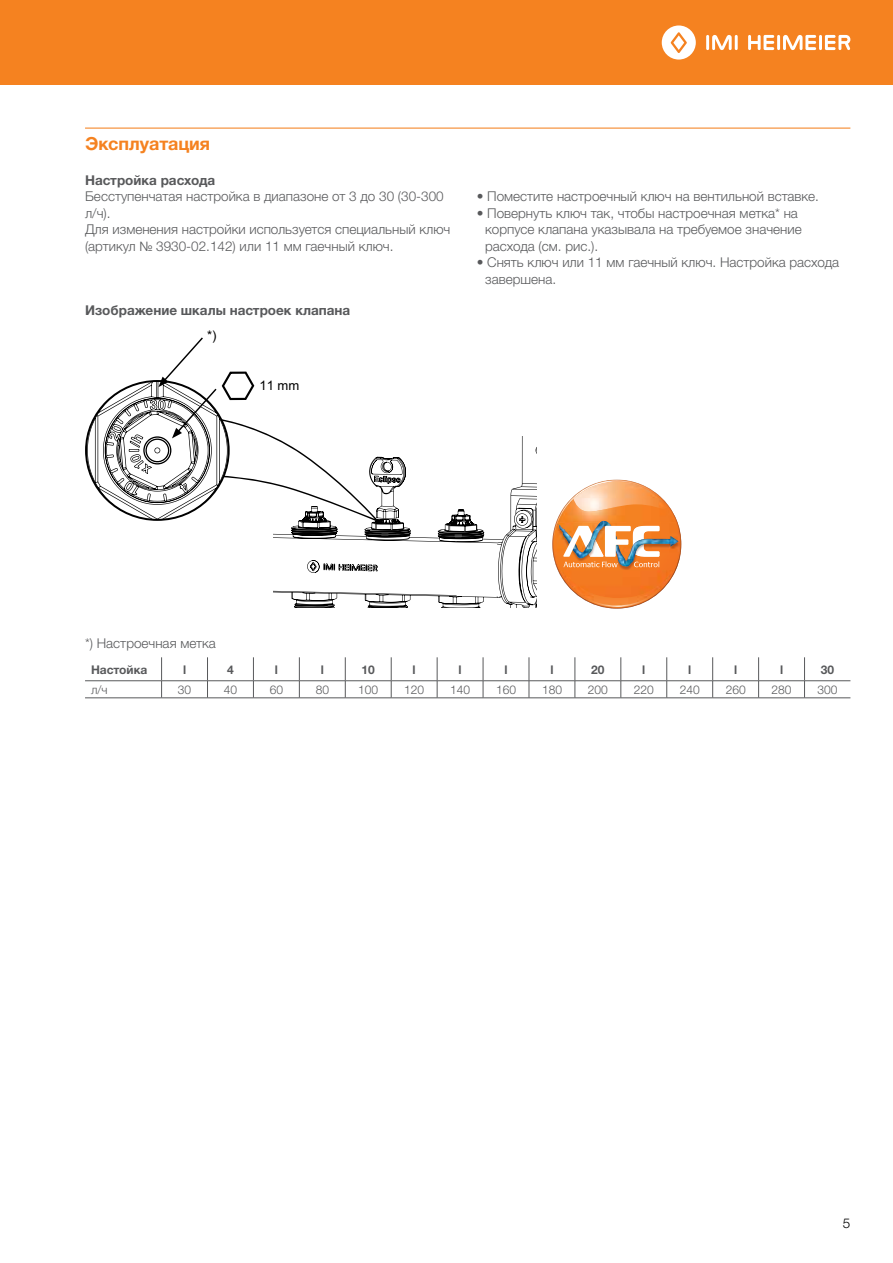
<style>
.page{position:relative;width:893px;height:1263px;background:#fff}
.page>*{position:absolute;margin:0;border:0;box-sizing:border-box;transform-origin:0 0}
.t1{font:700 18px "Helvetica Neue LTW1 G";color:#f58220}
.t2{font:300 13.5px/16.5px "Helvetica Neue LTW1 G";color:#58595b}
.t3{font:700 13.5px "Helvetica Neue LTW1 G";color:#58595b}
.t4{font:300 13.5px "Helvetica Neue LTW1 G";color:#000}
.t5{font:13.05px "Arial";color:#000}
.t6{font:300 12px "Helvetica Neue LTW1 G";color:#58595b}
.t7{font:700 12px "Helvetica Neue LTW1 G";color:#58595b}
</style>
<div class="page">
<div style="left:0;top:0;width:893px;height:85px;background:#f58220"></div>
<hr style="left:706px;top:35px;width:3px;height:15px;background:#fff">
<hr style="left:735px;top:35px;width:3px;height:15px;background:#fff">
<svg style="left:712px;top:35px;width:20px;height:15px"></svg>
<svg style="left:662px;top:25px;width:34px;height:35px"></svg>
<hr style="left:777px;top:35px;width:3px;height:15px;background:#fff">
<svg style="left:748px;top:35px;width:26px;height:15px"></svg>
<hr style="left:819px;top:35px;width:3px;height:15px;background:#fff">
<svg style="left:783px;top:35px;width:33px;height:15px"></svg>
<svg style="left:825px;top:35px;width:25px;height:15px"></svg>
<hr style="left:85px;top:128px;width:765px;height:1px;background:#f58220">
<hr style="left:85px;top:697px;width:77px;height:1px;background:#58595b">
<hr style="left:162px;top:697px;width:45px;height:1px;background:#58595b">
<hr style="left:207px;top:697px;width:46px;height:1px;background:#58595b">
<hr style="left:253px;top:697px;width:46px;height:1px;background:#58595b">
<hr style="left:299px;top:697px;width:46px;height:1px;background:#58595b">
<hr style="left:345px;top:697px;width:46px;height:1px;background:#58595b">
<hr style="left:391px;top:697px;width:46px;height:1px;background:#58595b">
<hr style="left:437px;top:697px;width:46px;height:1px;background:#58595b">
<hr style="left:483px;top:697px;width:46px;height:1px;background:#58595b">
<hr style="left:529px;top:697px;width:46px;height:1px;background:#58595b">
<hr style="left:575px;top:697px;width:46px;height:1px;background:#58595b">
<hr style="left:621px;top:697px;width:46px;height:1px;background:#58595b">
<hr style="left:667px;top:697px;width:46px;height:1px;background:#58595b">
<hr style="left:713px;top:697px;width:46px;height:1px;background:#58595b">
<hr style="left:759px;top:697px;width:45px;height:1px;background:#58595b">
<hr style="left:804px;top:697px;width:46px;height:1px;background:#58595b">
<hr style="left:85px;top:680px;width:77px;height:1px;background:#58595b">
<hr style="left:162px;top:680px;width:45px;height:1px;background:#58595b">
<svg style="left:161px;top:657px;width:1px;height:41px"></svg>
<hr style="left:207px;top:680px;width:46px;height:1px;background:#58595b">
<svg style="left:207px;top:657px;width:1px;height:41px"></svg>
<hr style="left:253px;top:680px;width:46px;height:1px;background:#58595b">
<svg style="left:253px;top:657px;width:1px;height:41px"></svg>
<hr style="left:299px;top:680px;width:46px;height:1px;background:#58595b">
<svg style="left:299px;top:657px;width:1px;height:41px"></svg>
<hr style="left:345px;top:680px;width:46px;height:1px;background:#58595b">
<svg style="left:345px;top:657px;width:1px;height:41px"></svg>
<hr style="left:391px;top:680px;width:46px;height:1px;background:#58595b">
<svg style="left:391px;top:657px;width:1px;height:41px"></svg>
<hr style="left:437px;top:680px;width:46px;height:1px;background:#58595b">
<svg style="left:437px;top:657px;width:1px;height:41px"></svg>
<hr style="left:483px;top:680px;width:46px;height:1px;background:#58595b">
<svg style="left:483px;top:657px;width:1px;height:41px"></svg>
<hr style="left:529px;top:680px;width:46px;height:1px;background:#58595b">
<svg style="left:529px;top:657px;width:1px;height:41px"></svg>
<hr style="left:575px;top:680px;width:46px;height:1px;background:#58595b">
<svg style="left:575px;top:657px;width:1px;height:41px"></svg>
<hr style="left:621px;top:680px;width:46px;height:1px;background:#58595b">
<svg style="left:621px;top:657px;width:1px;height:41px"></svg>
<hr style="left:667px;top:680px;width:46px;height:1px;background:#58595b">
<svg style="left:666px;top:657px;width:1px;height:41px"></svg>
<hr style="left:713px;top:680px;width:46px;height:1px;background:#58595b">
<svg style="left:712px;top:657px;width:1px;height:41px"></svg>
<hr style="left:759px;top:680px;width:45px;height:1px;background:#58595b">
<svg style="left:758px;top:657px;width:1px;height:41px"></svg>
<hr style="left:804px;top:680px;width:46px;height:1px;background:#58595b">
<svg style="left:804px;top:657px;width:1px;height:41px"></svg>
<svg style="left:273px;top:437px;width:264px;height:171px"></svg>
<svg style="left:85px;top:337px;width:321px;height:184px"></svg>
<img style="left:553px;top:480px;width:124px;height:129px">
<img style="left:557px;top:509px;width:119px;height:12px">
<img style="left:552px;top:535px;width:1px;height:17px">
<img style="left:553px;top:523px;width:4px;height:29px">
<img style="left:554px;top:552px;width:5px;height:28px">
<img style="left:573px;top:482px;width:95px;height:30px">
<img style="left:559px;top:570px;width:115px;height:37px">
<svg style="left:591px;top:481px;width:21px;height:6px"></svg>
<img style="left:557px;top:521px;width:124px;height:49px">
<h1 class="t1" style="left:85px;top:132px;width:127px">Эксплуатация</h1>
<p class="t3" style="left:85px;top:172px;width:132px">Настройка расхода</p>
<p class="t2" style="left:85px;top:188px;width:367px">Бесступенчатая настройка в диапазоне от 3 до 30 (30-300 л/ч).<br>Для изменения настройки используется специальный ключ (артикул № 3930-02.142) или 11 мм гаечный ключ.</p>
<p class="t2" style="left:477px;top:188px;width:344px">• Поместите настроечный ключ на вентильной вставке.</p>
<p class="t2" style="left:485px;top:205px;width:318px;text-indent:-9px">• Повернуть ключ так, чтобы настроечная метка* на корпусе клапана указывала на требуемое значение расхода (см. рис.).</p>
<p class="t2" style="left:485px;top:254px;width:355px;text-indent:-9px">• Снять ключ или 11 мм гаечный ключ. Настройка расхода завершена.</p>
<p class="t3" style="left:85px;top:301px;width:267px">Изображение шкалы настроек клапана</p>
<p class="t5" style="left:207px;top:327px;width:11px">*)</p>
<p class="t5" style="left:259px;top:376px;width:41px">11 mm</p>
<p class="t2" style="left:85px;top:635px;width:132px">*) Настроечная метка</p>
<p class="t7" style="left:91px;top:663px;width:58px">Настойка</p>
<p class="t7" style="left:183px;top:663px;width:5px">l</p>
<p class="t7" style="left:227px;top:663px;width:8px">4</p>
<p class="t7" style="left:275px;top:663px;width:5px">l</p>
<p class="t7" style="left:321px;top:663px;width:5px">l</p>
<p class="t7" style="left:362px;top:663px;width:15px">10</p>
<p class="t7" style="left:413px;top:663px;width:5px">l</p>
<p class="t7" style="left:459px;top:663px;width:5px">l</p>
<p class="t7" style="left:504px;top:663px;width:5px">l</p>
<p class="t7" style="left:550px;top:663px;width:5px">l</p>
<p class="t7" style="left:591px;top:663px;width:15px">20</p>
<p class="t7" style="left:642px;top:663px;width:5px">l</p>
<p class="t7" style="left:688px;top:663px;width:5px">l</p>
<p class="t7" style="left:734px;top:663px;width:5px">l</p>
<p class="t7" style="left:780px;top:663px;width:5px">l</p>
<p class="t7" style="left:821px;top:663px;width:15px">30</p>
<p class="t6" style="left:91px;top:682px;width:18px">л/ч</p>
<p class="t6" style="left:178px;top:682px;width:15px">30</p>
<p class="t6" style="left:224px;top:682px;width:15px">40</p>
<p class="t6" style="left:270px;top:682px;width:15px">60</p>
<p class="t6" style="left:316px;top:682px;width:15px">80</p>
<p class="t6" style="left:358px;top:682px;width:22px">100</p>
<p class="t6" style="left:404px;top:682px;width:22px">120</p>
<p class="t6" style="left:450px;top:682px;width:22px">140</p>
<p class="t6" style="left:496px;top:682px;width:22px">160</p>
<p class="t6" style="left:542px;top:682px;width:22px">180</p>
<p class="t6" style="left:588px;top:682px;width:22px">200</p>
<p class="t6" style="left:634px;top:682px;width:22px">220</p>
<p class="t6" style="left:680px;top:682px;width:22px">240</p>
<p class="t6" style="left:726px;top:682px;width:22px">260</p>
<p class="t6" style="left:772px;top:682px;width:22px">280</p>
<p class="t6" style="left:817px;top:682px;width:22px">300</p>
<p class="t4" style="left:843px;top:1215px;width:9px">5</p>
</div>
